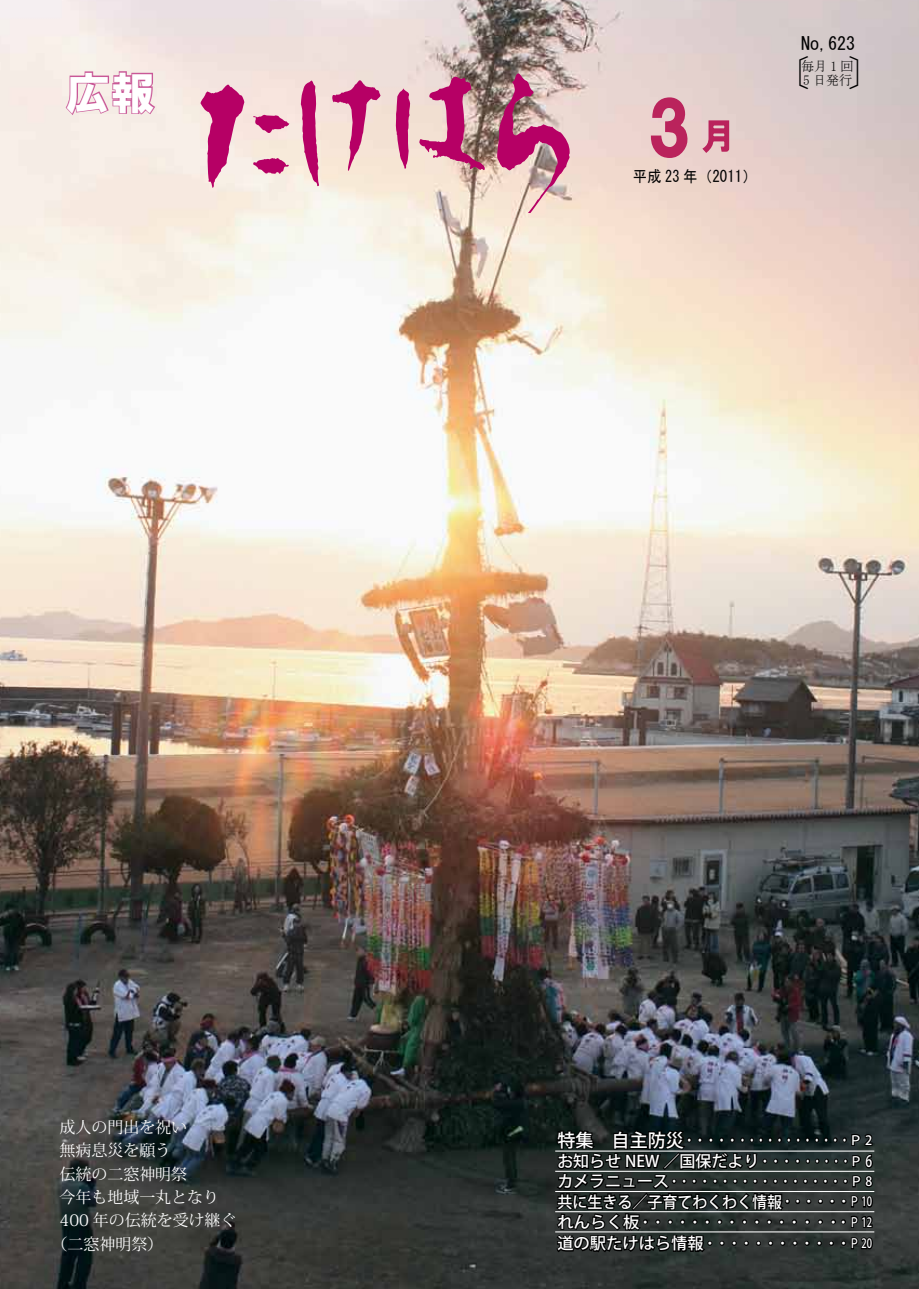
<style>
.page{position:relative;width:919px;height:1289px;background:#fff}
.page>*{position:absolute;margin:0;border:0;box-sizing:border-box;transform-origin:0 0}
.t1{font:71.25px "HGP Soei Kakugothic UB";color:#ba235c}
.t2{font:44.7px "HGS Soei Kakugothic UB";color:#fff}
.t3{font:37.2px "MS Mincho";color:#000}
.t4{font:18px "MS Gothic";color:#000}
.t5{font:15.9px "Koz Min Pro";color:#fff}
.t6{font:500 15.9px "Koz Go Pro";color:#fff}
.t7{font:500 15.9px "Koz Go Pro";color:#fff;scale:.94 1}
.t8{font:15.9px "MS Gothic";color:#000;scale:.9 1}
.t9{font:13.8px "MS Mincho";color:#000;scale:.95 1}
.t10{font:500 12.75px/21.6px "Koz Go Pro";color:#fff}
.t11{font:500 12.75px "Koz Go Pro";color:#fff;scale:.85 1}
.t12{font:500 12.75px "Koz Go Pro";color:#fff;scale:.87 1}
.s1{font-family:"MS Gothic";font-size:35.1px}
.s2{font-size:18px}
.s3{font-size:12.75px}
.s4{font-size:15.9px}
</style>
<div class="page">
<img style="left:0;top:0;width:918px;height:1288px">
<svg style="left:64px;top:70px;width:93px;height:47px;background:#e7bccc"></svg>
<svg style="left:496px;top:73px;width:74px;height:140px;background:#c9899d"></svg>
<svg style="left:301px;top:78px;width:79px;height:109px;background:#e3a3b7"></svg>
<svg style="left:395px;top:75px;width:90px;height:97px;background:#ce869e"></svg>
<svg style="left:200px;top:84px;width:89px;height:104px;background:#e29eb8"></svg>
<svg style="left:649px;top:96px;width:39px;height:63px;background:#dfacb5"></svg>
<svg style="left:700px;top:119px;width:30px;height:35px"></svg>
<hr style="left:555px;top:1170px;width:319px;height:1px;background:#fff">
<hr style="left:555px;top:1190px;width:319px;height:1px;background:#fff">
<hr style="left:555px;top:1150px;width:319px;height:1px;background:#fff">
<hr style="left:555px;top:1211px;width:319px;height:1px;background:#fff">
<hr style="left:555px;top:1231px;width:319px;height:1px;background:#fff">
<svg style="left:554px;top:1004px;width:319px;height:255px;background:#31373b"></svg>
<h2 class="t2" style="left:66px;top:70px;width:91px">広報</h2>
<h1 class="t1" style="left:647px;top:93px;width:90px">3<span class="s1">月</span></h1>
<p class="t8" style="left:632px;top:168px;width:140px">平成 23 年（2011）</p>
<p class="t4" style="left:801px;top:35px;width:56px">No,623</p>
<p class="t9" style="left:801px;top:59px;width:57px">毎月1回</p>
<h3 class="t3" style="left:773px;top:54px;width:113px">〔 〕</h3>
<p class="t9" style="left:803px;top:73px;width:53px">5 日発行</p>
<p class="t5" style="left:60px;top:1115px;width:129px">成人の門出を祝い</p>
<p class="t5" style="left:60px;top:1139px;width:113px">無病息災を願う</p>
<p class="t5" style="left:60px;top:1162px;width:129px">伝統の二窓神明祭</p>
<p class="t5" style="left:60px;top:1185px;width:161px">今年も地域一丸となり</p>
<p class="t5" style="left:60px;top:1209px;width:178px">400 年の伝統を受け継ぐ</p>
<p class="t5" style="left:52px;top:1232px;width:113px">（二窓神明祭）</p>
<p class="t12" style="left:557px;top:1131px;width:363px"><span class="s2">特集　自主防災</span>・・・・・・・・・・・・・・・・・Ｐ 2</p>
<p class="t6" style="left:557px;top:1151px;width:316px">お知らせ NEW ／国保だより<span class="s3">・・・・・・・・・Ｐ</span> 6</p>
<p class="t11" style="left:557px;top:1173px;width:372px"><span class="s4">カメラニュース</span>・・・・・・・・・・・・・・・・・・Ｐ 8</p>
<p class="t7" style="left:557px;top:1191px;width:336px">共に生きる／子育てわくわく情報<span class="s3">・・・・・・Ｐ 10</span></p>
<p class="t10" style="left:557px;top:1211px;width:316px"><span class="s4">れんらく板</span>・・・・・・・・・・・・・・・・ ・Ｐ 12<span class="s4">道の駅たけはら情報</span>・・・・・・・・・・・・Ｐ 20</p>
</div>
